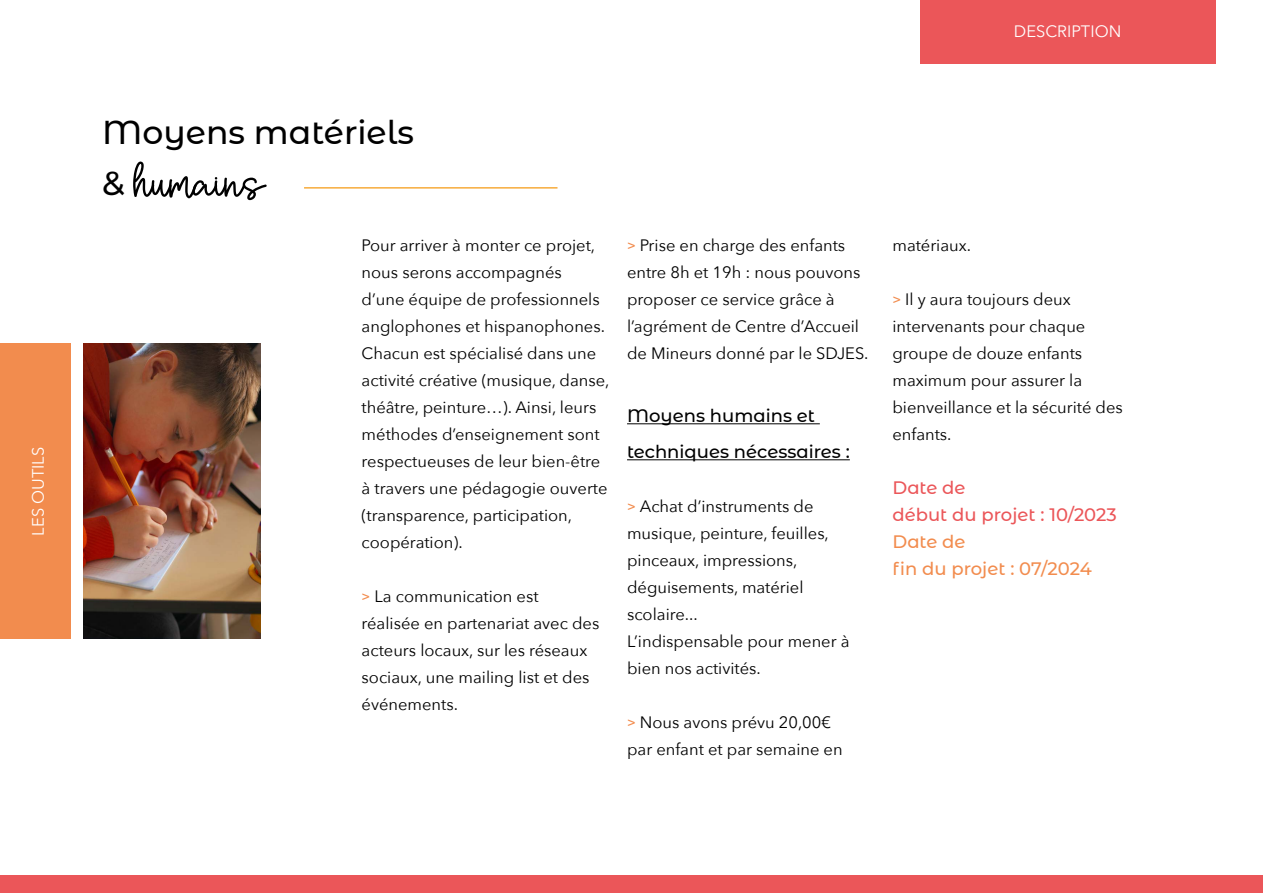
<style>
.page{position:relative;width:1263px;height:893px;background:#fff}
.page>*{position:absolute;margin:0;border:0;box-sizing:border-box;transform-origin:0 0}
.t1{font:52.5px "Camping Time";color:#000}
.t2{font:500 33px "Montserrat Alternates";color:#000}
.t3{font:500 18px/36px "Montserrat Alternates";color:#000}
.t4{font:500 18px "Montserrat Alternates";color:#eb5659}
.t5{font:500 18px "Montserrat Alternates";color:#f28c4e}
.t6{font:16.5px/27px "Avenir Next";color:#000}
.t7{font:16.5px "Avenir Next";color:#fff}
.s1{font-family:"Montserrat Alternates";font-weight:500;font-size:33px}
.s2{font-family:"Montserrat Alternates";font-weight:500;font-size:15px;color:#f28c4e}
</style>
<div class="page">
<div style="left:0;top:876px;width:1263px;height:17px;background:#eb5659"></div>
<hr style="left:304px;top:187px;width:253px;height:2px;background:#f7ab3b">
<hr style="left:627px;top:423px;width:193px;height:1px;background:#000">
<hr style="left:627px;top:459px;width:223px;height:1px;background:#000">
<img style="left:84px;top:343px;width:176px;height:296px">
<div style="left:0;top:343px;width:71px;height:296px;background:#f28c4e"></div>
<div style="left:920px;top:0;width:295px;height:64px;background:#eb5659"></div>
<p class="t7" style="left:24px;top:536px;width:90px;rotate:-90deg">LES OUTILS</p>
<p class="t7" style="left:1014px;top:17px;width:109px">DESCRIPTION</p>
<p class="t2" style="left:102px;top:109px;width:313px">Moyens matériels</p>
<p class="t1" style="left:102px;top:158px;width:164px"><span class="s1">&amp;</span> humains</p>
<p class="t6" style="left:362px;top:231px;width:249px">Pour arriver à monter ce projet, nous serons accompagnés<br>d’une équipe de professionnels anglophones et hispanophones.<br>Chacun est spécialisé dans une activité créative (musique, danse, théâtre, peinture…). Ainsi, leurs méthodes d’enseignement sont respectueuses de leur bien-être à travers une pédagogie ouverte (transparence, participation, coopération).</p>
<p class="t6" style="left:362px;top:582px;width:239px"><span class="s2">&gt;</span> La communication est réalisée en partenariat avec des acteurs locaux, sur les réseaux sociaux, une mailing list et des événements.</p>
<p class="t6" style="left:627px;top:231px;width:243px"><span class="s2">&gt;</span> Prise en charge des enfants entre 8h et 19h : nous pouvons proposer ce service grâce à l’agrément de Centre d’Accueil de Mineurs donné par le SDJES.</p>
<p class="t3" style="left:627px;top:397px;width:224px">Moyens humains et techniques nécessaires :</p>
<p class="t6" style="left:627px;top:492px;width:203px"><span class="s2">&gt;</span> Achat d’instruments de musique, peinture, feuilles, pinceaux, impressions, déguisements, matériel scolaire...</p>
<p class="t6" style="left:627px;top:627px;width:224px">L’indispensable pour mener à bien nos activités.</p>
<p class="t6" style="left:627px;top:708px;width:217px"><span class="s2">&gt;</span> Nous avons prévu 20,00€ par enfant et par semaine en</p>
<p class="t6" style="left:892px;top:231px;width:80px">matériaux.</p>
<p class="t6" style="left:892px;top:285px;width:232px"><span class="s2">&gt;</span> Il y aura toujours deux intervenants pour chaque groupe de douze enfants maximum pour assurer la bienveillance et la sécurité des enfants.</p>
<p class="t4" style="left:892px;top:475px;width:75px">Date de</p>
<p class="t4" style="left:892px;top:502px;width:226px">début du projet : 10/2023</p>
<p class="t5" style="left:892px;top:529px;width:75px">Date de</p>
<p class="t5" style="left:892px;top:556px;width:201px">fin du projet : 07/2024</p>
</div>
